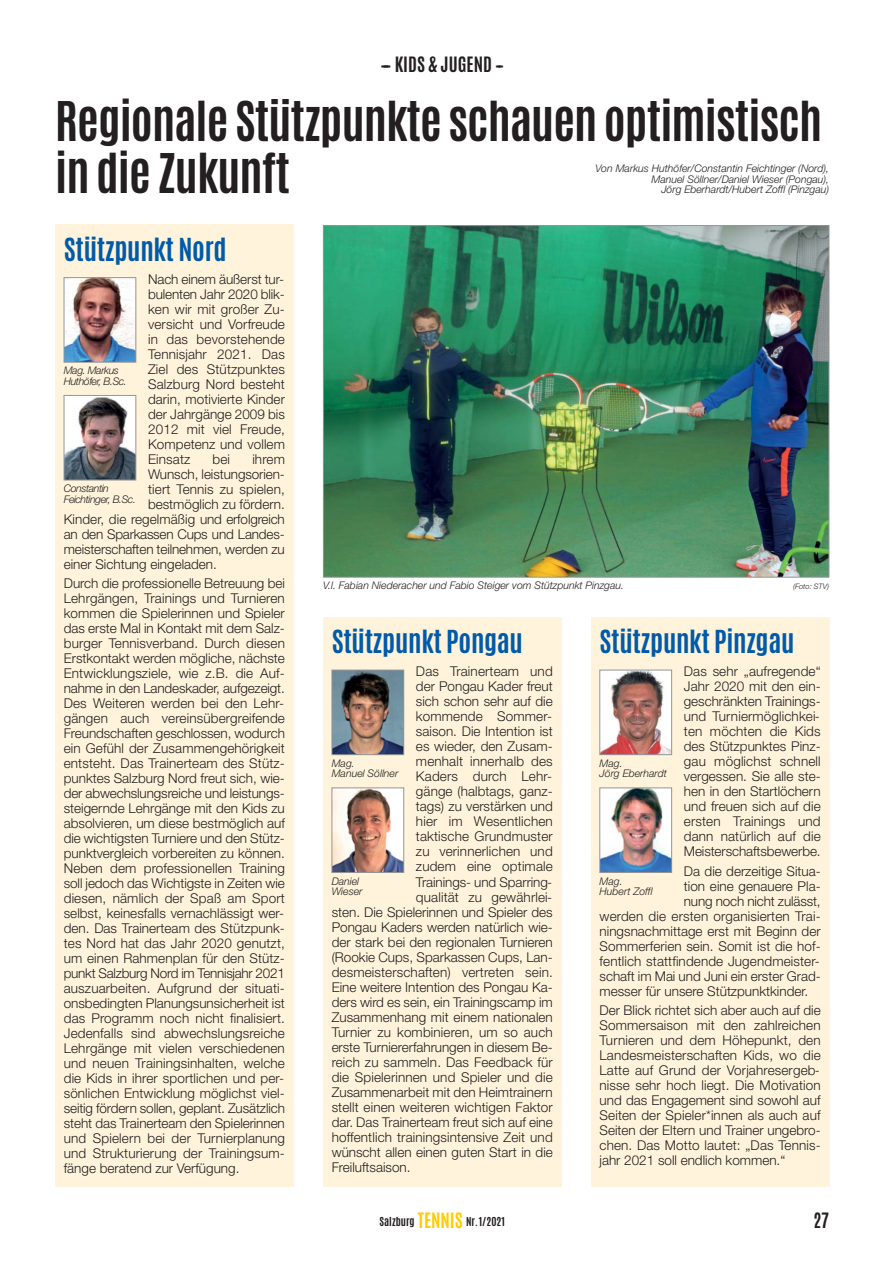
<style>
.page{position:relative;width:893px;height:1263px;background:#fff}
.page>*{position:absolute;margin:0;border:0;box-sizing:border-box;transform-origin:0 0}
.t1{font:700 46.5px/52.5px "Antonio";letter-spacing:-.02em;color:#231f20}
.t2{font:700 27px "Antonio";letter-spacing:-.01em;color:#005aaa}
.t3{font:700 18px "Antonio";color:#231f20}
.t4{font:700 18px "Antonio";color:#231f20;scale:.95 1}
.t5{font:300 13.5px/15px "Helvetica Neue";color:#231f20;text-align:justify}
.t6{font:italic 300 10.5px/10.5px "Helvetica Neue";color:#231f20}
.t7{font:italic 300 10.5px/10.5px "Helvetica Neue";letter-spacing:-.04em;color:#231f20}
.t8{font:700 10.5px "Antonio";color:#231f20}
.t9{font:italic 300 7.5px "Helvetica Neue";color:#231f20}
.s1{font-size:18px;color:#ffcb04}
</style>
<div class="page">
<div style="left:55px;top:224px;width:238px;height:962px;background:#fff4db"></div>
<div style="left:323px;top:617px;width:238px;height:569px;background:#fff4db"></div>
<img style="left:66px;top:279px;width:68px;height:81px">
<div style="left:64px;top:277px;width:72px;height:85px;border:1px solid #939598"></div>
<img style="left:66px;top:397px;width:68px;height:81px">
<div style="left:64px;top:395px;width:72px;height:85px;border:1px solid #939598"></div>
<img style="left:334px;top:672px;width:68px;height:81px">
<div style="left:332px;top:670px;width:72px;height:85px;border:1px solid #939598"></div>
<img style="left:334px;top:790px;width:68px;height:81px">
<div style="left:332px;top:788px;width:72px;height:85px;border:1px solid #939598"></div>
<div style="left:591px;top:617px;width:238px;height:569px;background:#fff4db"></div>
<img style="left:602px;top:672px;width:68px;height:81px">
<div style="left:600px;top:670px;width:72px;height:85px;border:1px solid #939598"></div>
<img style="left:602px;top:790px;width:68px;height:81px">
<div style="left:600px;top:788px;width:72px;height:85px;border:1px solid #939598"></div>
<img style="left:325px;top:227px;width:502px;height:348px">
<h3 class="t3" style="left:380px;top:56px;width:125px">––– KIDS &amp; JUGEND ––</h3>
<h1 class="t1" style="left:55px;top:97px;width:768px">Regionale Stützpunkte schauen optimistisch in die Zukunft</h1>
<p class="t6" style="left:595px;top:164px;width:235px;text-align:right">Von Markus Huthöfer/Constantin Feichtinger (Nord),<br>Manuel Söllner/Daniel Wieser (Pongau),<br>Jörg Eberhardt/Hubert Zoffl (Pinzgau)</p>
<h2 class="t2" style="left:64px;top:237px;width:164px">Stützpunkt Nord</h2>
<p class="t5" style="left:148px;top:273px;width:138px">Nach einem äußerst tur&shy;bulenten Jahr 2020 blik&shy;ken wir mit großer Zu&shy;versicht und Vorfreude in das bevorstehende Tennisjahr 2021. Das Ziel des Stützpunktes Salzburg Nord besteht darin, motivierte Kinder der Jahrgänge 2009 bis 2012 mit viel Freude, Kompetenz und vollem Einsatz</p>
<p class="t7" style="left:64px;top:366px;width:65px">Mag. Markus<br>Huthöfer, B.Sc.</p>
<p class="t5" style="left:213px;top:453px;width:19px">bei</p>
<p class="t5" style="left:252px;top:453px;width:34px">ihrem</p>
<p class="t5" style="left:148px;top:468px;width:138px">Wunsch, leistungsorien-</p>
<p class="t5" style="left:148px;top:483px;width:138px">tiert Tennis zu spielen,</p>
<p class="t5" style="left:148px;top:498px;width:138px">bestmöglich zu fördern.</p>
<p class="t5" style="left:64px;top:513px;width:223px">Kinder, die regelmäßig und erfolgreich</p>
<p class="t5" style="left:64px;top:528px;width:222px">an den Sparkassen Cups und Landes-</p>
<p class="t5" style="left:64px;top:543px;width:223px">meisterschaften teilnehmen, werden zu</p>
<p class="t5" style="left:64px;top:558px;width:155px">einer Sichtung eingeladen.</p>
<p class="t5" style="left:64px;top:577px;width:223px">Durch die professionelle Betreuung bei Lehrgängen, Trainings und Turnieren kommen die Spielerinnen und Spieler das erste Mal in Kontakt mit dem Salz&shy;burger Tennisverband. Durch diesen Erstkontakt werden mögliche, nächste Entwicklungsziele, wie z.B. die Auf&shy;nahme in den Landeskader, aufgezeigt.<br>Des Weiteren werden bei den Lehr&shy;gängen auch vereinsübergreifende Freundschaften geschlossen, wodurch ein Gefühl der Zusammengehörigkeit entsteht. Das Trainerteam des Stütz&shy;punktes Salzburg Nord freut sich, wie&shy;der abwechslungsreiche und leistungs&shy;steigernde Lehrgänge mit den Kids zu absolvieren, um diese bestmöglich auf die wichtigsten Turniere und den Stütz&shy;punktvergleich vorbereiten zu können.<br>Neben dem professionellen Training soll jedoch das Wichtigste in Zeiten wie diesen, nämlich der Spaß am Sport selbst, keinesfalls vernachlässigt wer&shy;den. Das Trainerteam des Stützpunk&shy;tes Nord hat das Jahr 2020 genutzt, um einen Rahmenplan für den Stütz&shy;punkt Salzburg Nord im Tennisjahr 2021 auszuarbeiten. Aufgrund der situati&shy;onsbedingten Planungsunsicherheit ist das Programm noch nicht finalisiert.<br>Jedenfalls sind abwechslungsreiche Lehrgänge mit vielen verschiedenen und neuen Trainingsinhalten, welche die Kids in ihrer sportlichen und per&shy;sönlichen Entwicklung möglichst viel&shy;seitig fördern sollen, geplant. Zusätzlich steht das Trainerteam den Spielerinnen und Spielern bei der Turnierplanung und Strukturierung der Trainingsum&shy;fänge beratend zur Verfügung.</p>
<p class="t7" style="left:64px;top:484px;width:74px">Constantin<br>Feichtinger, B.Sc.</p>
<p class="t6" style="left:323px;top:581px;width:302px">V.l. Fabian Niederacher und Fabio Steiger vom Stützpunkt Pinzgau.</p>
<p class="t9" style="left:793px;top:584px;width:37px">(Foto: STV)</p>
<h2 class="t2" style="left:332px;top:630px;width:193px">Stützpunkt Pongau</h2>
<p class="t5" style="left:416px;top:665px;width:138px">Das Trainerteam und</p>
<p class="t5" style="left:416px;top:680px;width:138px">der Pongau Kader freut</p>
<p class="t5" style="left:416px;top:695px;width:138px">sich schon sehr auf die</p>
<p class="t5" style="left:416px;top:710px;width:138px">kommende Sommer-</p>
<p class="t5" style="left:416px;top:725px;width:138px">saison. Die Intention ist</p>
<p class="t5" style="left:416px;top:740px;width:138px">es wieder, den Zusam-</p>
<p class="t5" style="left:416px;top:755px;width:138px">menhalt innerhalb des</p>
<p class="t5" style="left:416px;top:770px;width:138px">Kaders durch Lehr-</p>
<p class="t5" style="left:416px;top:785px;width:138px">gänge (halbtags, ganz-</p>
<p class="t5" style="left:416px;top:800px;width:138px">tags) zu verstärken und</p>
<p class="t5" style="left:416px;top:815px;width:138px">hier im Wesentlichen</p>
<p class="t5" style="left:416px;top:830px;width:138px">taktische Grundmuster</p>
<p class="t5" style="left:416px;top:845px;width:138px">zu verinnerlichen und</p>
<p class="t5" style="left:416px;top:860px;width:138px">zudem eine optimale</p>
<p class="t5" style="left:416px;top:875px;width:138px">Trainings- und Sparring-</p>
<p class="t5" style="left:416px;top:890px;width:138px">qualität zu gewährlei-</p>
<p class="t5" style="left:332px;top:905px;width:223px">sten. Die Spielerinnen und Spieler des</p>
<p class="t5" style="left:332px;top:920px;width:223px">Pongau Kaders werden natürlich wie-</p>
<p class="t5" style="left:332px;top:935px;width:223px">der stark bei den regionalen Turnieren</p>
<p class="t5" style="left:332px;top:950px;width:223px">(Rookie Cups, Sparkassen Cups, Lan-</p>
<p class="t5" style="left:332px;top:965px;width:223px">desmeisterschaften) vertreten sein.</p>
<p class="t5" style="left:332px;top:980px;width:223px">Eine weitere Intention des Pongau Ka-</p>
<p class="t5" style="left:332px;top:995px;width:223px">ders wird es sein, ein Trainingscamp im</p>
<p class="t5" style="left:332px;top:1010px;width:223px">Zusammenhang mit einem nationalen</p>
<p class="t5" style="left:332px;top:1025px;width:223px">Turnier zu kombinieren, um so auch</p>
<p class="t5" style="left:332px;top:1040px;width:223px">erste Turniererfahrungen in diesem Be-</p>
<p class="t5" style="left:332px;top:1055px;width:223px">reich zu sammeln. Das Feedback für</p>
<p class="t5" style="left:332px;top:1070px;width:223px">die Spielerinnen und Spieler und die</p>
<p class="t5" style="left:332px;top:1085px;width:223px">Zusammenarbeit mit den Heimtrainern</p>
<p class="t5" style="left:332px;top:1100px;width:223px">stellt einen weiteren wichtigen Faktor</p>
<p class="t5" style="left:332px;top:1115px;width:223px">dar. Das Trainerteam freut sich auf eine</p>
<p class="t5" style="left:332px;top:1130px;width:223px">hoffentlich trainingsintensive Zeit und</p>
<p class="t5" style="left:332px;top:1145px;width:223px">wünscht allen einen guten Start in die</p>
<p class="t5" style="left:332px;top:1160px;width:80px">Freiluftsaison.</p>
<p class="t6" style="left:332px;top:759px;width:68px">Mag.<br>Manuel Söllner</p>
<p class="t6" style="left:332px;top:877px;width:32px">Daniel<br>Wieser</p>
<h2 class="t2" style="left:600px;top:630px;width:196px">Stützpunkt Pinzgau</h2>
<p class="t5" style="left:684px;top:665px;width:138px">Das sehr „aufregende“ Jahr 2020 mit den ein&shy;geschränkten Trainings&shy;und Turniermöglichkei&shy;ten möchten die Kids des Stützpunktes Pinz&shy;gau möglichst schnell vergessen. Sie alle ste&shy;hen in den Startlöchern und freuen sich auf die ersten Trainings und dann natürlich auf die Meisterschaftsbewerbe.</p>
<p class="t5" style="left:684px;top:865px;width:138px">Da die derzeitige Situa-</p>
<p class="t5" style="left:684px;top:880px;width:138px">tion eine genauere Pla-</p>
<p class="t5" style="left:684px;top:895px;width:138px">nung noch nicht zulässt,</p>
<p class="t5" style="left:600px;top:910px;width:223px">werden die ersten organisierten Trai-</p>
<p class="t5" style="left:600px;top:925px;width:223px">ningsnachmittage erst mit Beginn der</p>
<p class="t5" style="left:600px;top:940px;width:223px">Sommerferien sein. Somit ist die hof-</p>
<p class="t5" style="left:600px;top:955px;width:222px">fentlich stattfindende Jugendmeister-</p>
<p class="t5" style="left:600px;top:970px;width:223px">schaft im Mai und Juni ein erster Grad-</p>
<p class="t5" style="left:600px;top:985px;width:210px">messer für unsere Stützpunktkinder.</p>
<p class="t5" style="left:600px;top:1004px;width:223px">Der Blick richtet sich aber auch auf die Sommersaison mit den zahlreichen Turnieren und dem Höhepunkt, den Landesmeisterschaften Kids, wo die Latte auf Grund der Vorjahresergeb&shy;nisse sehr hoch liegt. Die Motivation und das Engagement sind sowohl auf Seiten der Spieler*innen als auch auf Seiten der Eltern und Trainer ungebro&shy;chen. Das Motto lautet: „Das Tennis&shy;jahr 2021 soll endlich kommen.“</p>
<p class="t6" style="left:600px;top:759px;width:69px">Mag.<br>Jörg Eberhardt</p>
<p class="t6" style="left:600px;top:877px;width:55px">Mag.<br>Hubert Zoffl</p>
<p class="t8" style="left:380px;top:1217px;width:127px">Salzburg <span class="s1">TENNIS</span> Nr.1/2021</p>
<h3 class="t4" style="left:813px;top:1213px;width:18px">27</h3>
</div>
